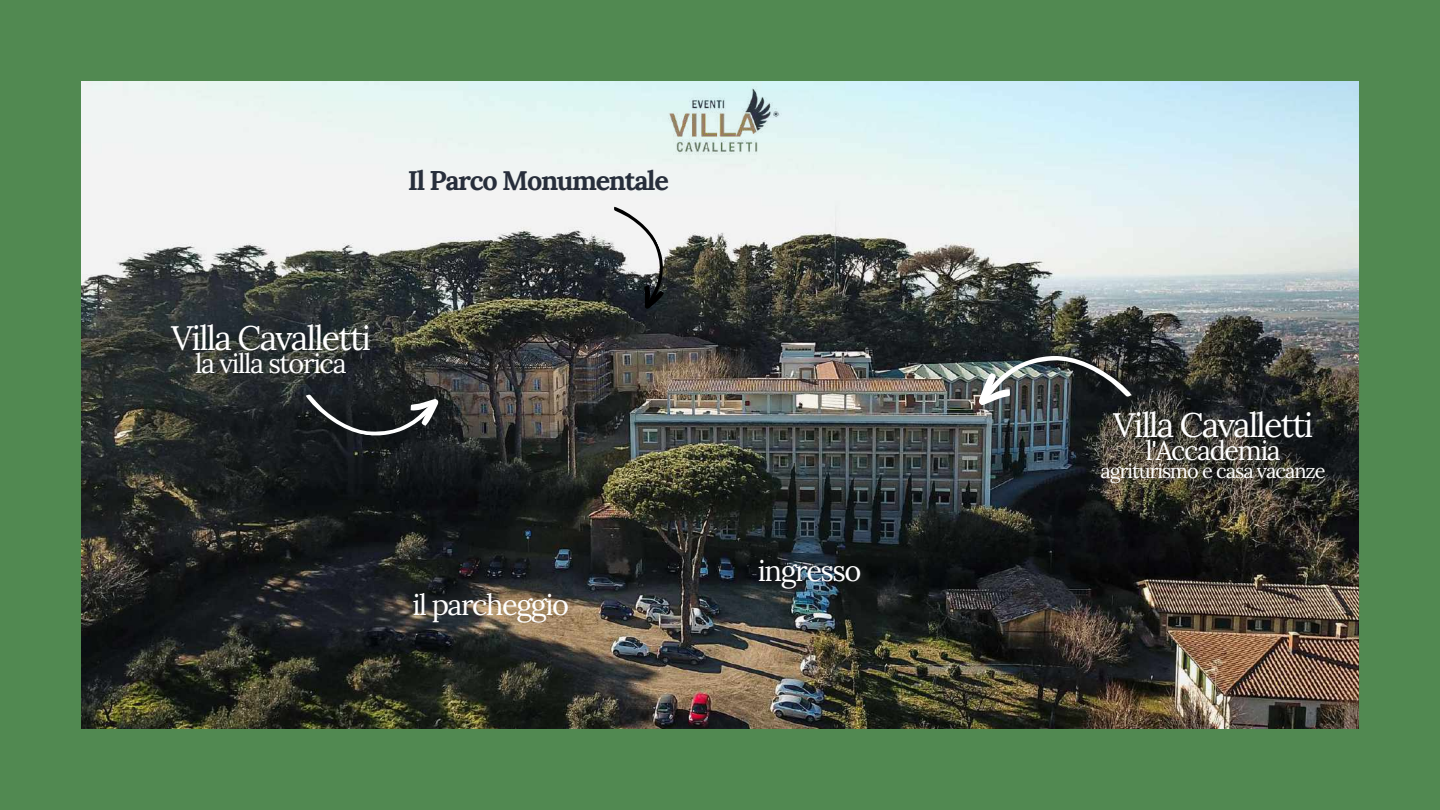
<style>
.page{position:relative;width:1440px;height:810px;background:#518951}
.page>*{position:absolute;margin:0;border:0;box-sizing:border-box;transform-origin:0 0}
.t1{font:34px "Lora";letter-spacing:-.05em;color:#fff}
.t2{font:29px "Lora";letter-spacing:-.05em;color:#fff}
.t3{font:27px "Lora";letter-spacing:-.05em;color:#fff}
.t4{font:700 27px "Lora";letter-spacing:-.05em;color:#272e3b}
.t5{font:20px "Lora";letter-spacing:-.05em;color:#fff}
</style>
<div class="page">
<img style="left:81px;top:81px;width:1278px;height:648px">
<img style="left:657px;top:81px;width:126px;height:83px">
<svg style="left:301px;top:382px;width:138px;height:63px;background:#2f3235"></svg>
<img style="left:979px;top:352px;width:155px;height:59px">
<svg style="left:604px;top:196px;width:76px;height:114px;background:#989a9a"></svg>
<p class="t4" style="left:408px;top:163px;width:263px">Il Parco Monumentale</p>
<p class="t1" style="left:171px;top:315px;width:202px">Villa Cavalletti</p>
<p class="t3" style="left:195px;top:346px;width:153px">la villa storica</p>
<p class="t2" style="left:412px;top:586px;width:158px">il parcheggio</p>
<p class="t2" style="left:758px;top:552px;width:105px">ingresso</p>
<p class="t1" style="left:1113px;top:403px;width:202px">Villa Cavalletti</p>
<p class="t3" style="left:1145px;top:433px;width:137px">l'Accademia</p>
<p class="t5" style="left:1100px;top:458px;width:227px">agriturismo e casa vacanze</p>
</div>
